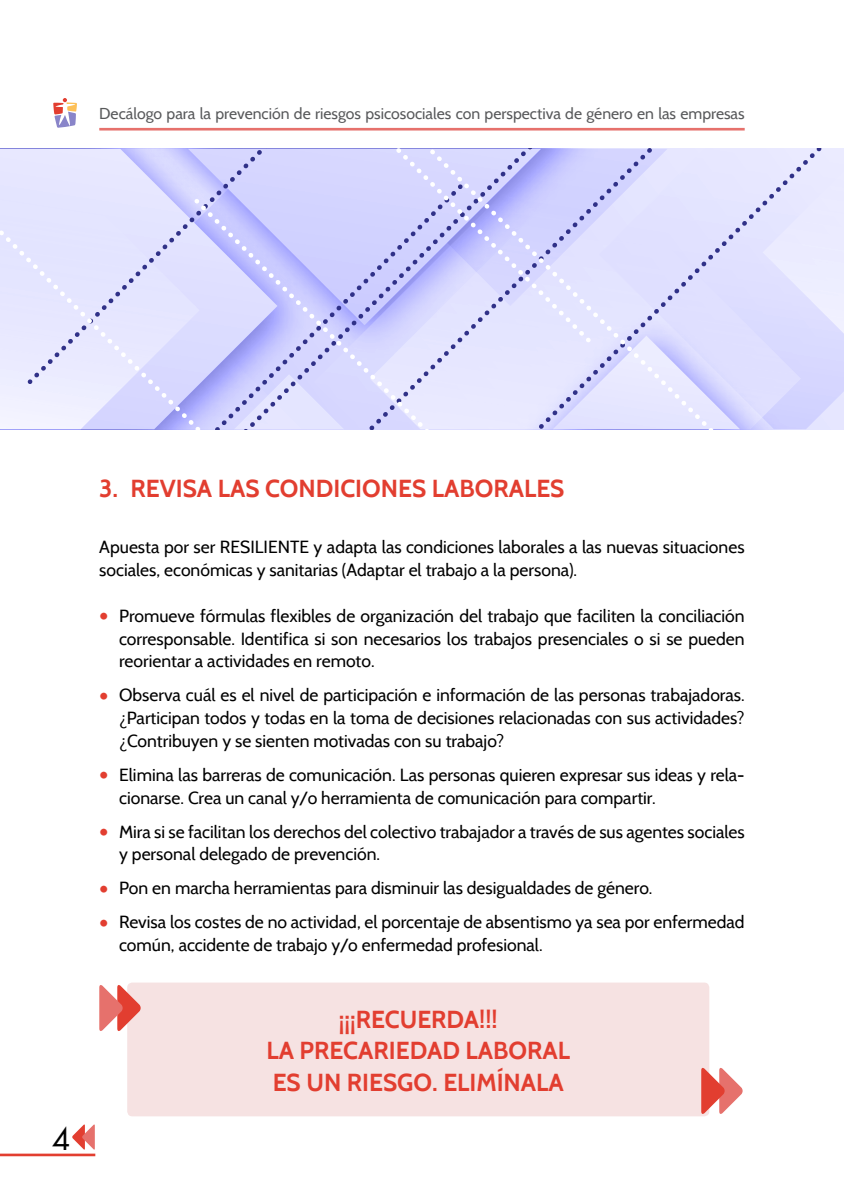
<style>
.page{position:relative;width:844px;height:1191px;background:#fff}
.page>*{position:absolute;margin:0;border:0;box-sizing:border-box;transform-origin:0 0}
.t1{font:29.75px "Futura Std";color:#000}
.t2{font:700 24.5px/31.5px "Cabin";color:#e23e30;text-align:center}
.t3{font:17.5px/22.8px "Cabin";color:#000}
.t4{font:15.75px "Cabin";color:#58595b}
.s1{font-weight:700;font-size:31.5px;color:#e23e30}
</style>
<div class="page">
<hr style="left:99px;top:128px;width:645px;height:2px;background:#e6716c">
<hr style="left:0;top:1153px;width:95px;height:3px;background:#e23e30">
<svg style="left:72px;top:1124px;width:23px;height:26px"></svg>
<svg style="left:53px;top:98px;width:24px;height:30px"></svg>
<div style="left:127px;top:982px;width:582px;height:134px;background:#f6e2e2;border-radius:5px"></div>
<svg style="left:99px;top:985px;width:42px;height:46px"></svg>
<svg style="left:701px;top:1067px;width:42px;height:47px"></svg>
<svg style="left:0;top:162px;width:193px;height:267px;background:#e3e3fe"></svg>
<svg style="left:193px;top:340px;width:114px;height:89px;background:#c7c8f9"></svg>
<svg style="left:104px;top:149px;width:203px;height:191px;background:#d4d5fd"></svg>
<svg style="left:307px;top:149px;width:536px;height:280px;background:#d9d9fc"></svg>
<p class="t4" style="left:99px;top:103px;width:646px">Decálogo para la prevención de riesgos psicosociales con perspectiva de género en las empresas</p>
<h1 class="t1" style="left:52px;top:1119px;width:20px">4</h1>
<h2 class="t2" style="left:99px;top:472px;width:466px">3. REVISA LAS CONDICIONES LABORALES</h2>
<p class="t3" style="left:99px;top:535px;width:646px">Apuesta por ser RESILIENTE y adapta las condiciones laborales a las nuevas situaciones sociales, económicas y sanitarias (Adaptar el trabajo a la persona).</p>
<p class="t3" style="left:119px;top:604px;width:627px;text-align:justify;text-indent:-20px"><span class="s1">•</span> Promueve fórmulas flexibles de organización del trabajo que faciliten la conciliación corresponsable. Identifica si son necesarios los trabajos presenciales o si se pueden reorientar a actividades en remoto.</p>
<p class="t3" style="left:119px;top:684px;width:627px;text-align:justify;text-indent:-20px"><span class="s1">•</span> Observa cuál es el nivel de participación e información de las personas trabajadoras. ¿Participan todos y todas en la toma de decisiones relacionadas con sus actividades? ¿Contribuyen y se sienten motivadas con su trabajo?</p>
<p class="t3" style="left:119px;top:763px;width:627px;text-indent:-20px"><span class="s1">•</span> Elimina las barreras de comunicación. Las personas quieren expresar sus ideas y rela&shy;cionarse. Crea un canal y/o herramienta de comunicación para compartir.</p>
<p class="t3" style="left:119px;top:820px;width:627px;text-indent:-20px"><span class="s1">•</span> Mira si se facilitan los derechos del colectivo trabajador a través de sus agentes sociales y personal delegado de prevención.</p>
<p class="t3" style="left:99px;top:876px;width:554px"><span class="s1">•</span> Pon en marcha herramientas para disminuir las desigualdades de género.</p>
<p class="t3" style="left:119px;top:910px;width:626px;text-indent:-20px"><span class="s1">•</span> Revisa los costes de no actividad, el porcentaje de absentismo ya sea por enfermedad común, accidente de trabajo y/o enfermedad profesional.</p>
<h2 class="t2" style="left:266px;top:1003px;width:305px">¡¡¡RECUERDA!!!<br>LA PRECARIEDAD LABORAL<br>ES UN RIESGO. ELIMÍNALA</h2>
</div>
